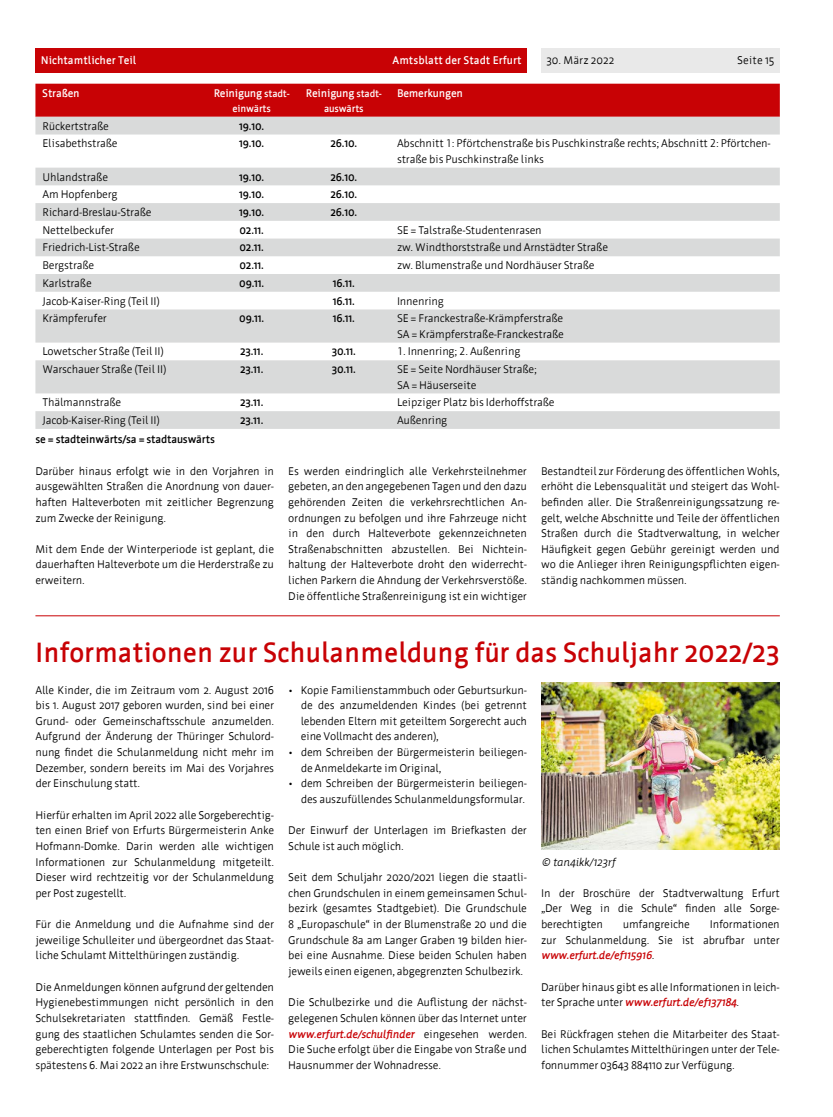
<style>
.page{position:relative;width:833px;height:1117px;background:#fff}
.page>*{position:absolute;margin:0;border:0;box-sizing:border-box;transform-origin:0 0}
.H1-u1{font:700 27.5px "Werk";letter-spacing:-.005em;color:#c80205}
.P-Normal{font:11px/15.6px "Werk";letter-spacing:-.02em;color:#000;text-align:justify}
.P-Tabellentext{font:11px/15.6px "Werk TF";letter-spacing:-.02em;color:#000}
.P-Tabellentext-2{font:700 11px "Werk";letter-spacing:-.02em;color:#000}
.t1{font:700 11px "Werk";letter-spacing:-.02em;color:#fff}
.t2{font:700 11px "Werk";color:#fff}
.P-Normal-2{font:700 11px "Werk";letter-spacing:-.02em;color:#000}
.t3{font:italic 11px "Werk";letter-spacing:-.02em;color:#000}
.P-Normal-3{font:11px "Werk";color:#000}
.t4{font:700 10px "Werk";letter-spacing:-.02em;color:#fff}
.s1{font-size:10px}
.s2{font-weight:700;font-style:italic;color:#c80205}
</style>
<div class="page">
<div style="left:541px;top:48px;width:239px;height:25px;background:#e9e9e9"></div>
<div style="left:35px;top:48px;width:492px;height:25px;background:#c80205"></div>
<div style="left:35px;top:84px;width:745px;height:33px;background:#c80205"></div>
<svg style="left:35px;top:117px;width:745px;height:312px;fill:#d9dada"></svg>
<hr style="left:35px;top:615px;width:745px;height:1px;background:#c80205">
<img style="left:541px;top:682px;width:239px;height:167px">
<p class="t2" style="left:41px;top:55px;width:97px">Nichtamtlicher Teil</p>
<p class="t2" style="left:392px;top:55px;width:131px">Amtsblatt der Stadt Erfurt</p>
<p class="P-Normal-3" style="left:546px;top:54px;width:69px">30. März 2022</p>
<p class="P-Normal" style="left:737px;top:53px;width:39px">Seite 15</p>
<p class="t1" style="left:42px;top:87px;width:39px">Straßen</p>
<p class="t1" style="left:214px;top:87px;width:77px">Reinigung <span class="s1">stadt-</span></p>
<p class="t4" style="left:232px;top:103px;width:40px">einwärts</p>
<p class="t1" style="left:397px;top:87px;width:68px">Bemerkungen</p>
<p class="t1" style="left:306px;top:87px;width:77px">Reinigung <span class="s1">stadt-</span></p>
<p class="t4" style="left:324px;top:103px;width:41px">auswärts</p>
<p class="P-Tabellentext" style="left:43px;top:118px;width:68px">Rückertstraße</p>
<p class="P-Tabellentext-2" style="left:239px;top:120px;width:26px">19.10.</p>
<p class="P-Tabellentext" style="left:43px;top:136px;width:77px">Elisabethstraße</p>
<p class="P-Tabellentext-2" style="left:239px;top:138px;width:26px">19.10.</p>
<p class="P-Tabellentext-2" style="left:330px;top:138px;width:28px">26.10.</p>
<p class="P-Tabellentext" style="left:397px;top:136px;width:375px">Abschnitt 1: Pförtchenstraße bis Puschkinstraße rechts; Abschnitt 2: Pförtchen&shy;straße bis Puschkinstraße links</p>
<p class="P-Tabellentext" style="left:43px;top:169px;width:67px">Uhlandstraße</p>
<p class="P-Tabellentext-2" style="left:239px;top:171px;width:26px">19.10.</p>
<p class="P-Tabellentext-2" style="left:330px;top:171px;width:28px">26.10.</p>
<p class="P-Tabellentext" style="left:43px;top:187px;width:77px">Am Hopfenberg</p>
<p class="P-Tabellentext-2" style="left:239px;top:188px;width:26px">19.10.</p>
<p class="P-Tabellentext-2" style="left:330px;top:188px;width:28px">26.10.</p>
<p class="P-Tabellentext" style="left:43px;top:204px;width:111px">Richard-Breslau-Straße</p>
<p class="P-Tabellentext-2" style="left:239px;top:206px;width:26px">19.10.</p>
<p class="P-Tabellentext-2" style="left:330px;top:206px;width:28px">26.10.</p>
<p class="P-Tabellentext" style="left:43px;top:222px;width:73px">Nettelbeckufer</p>
<p class="P-Tabellentext-2" style="left:239px;top:224px;width:26px">02.11.</p>
<p class="P-Tabellentext" style="left:397px;top:222px;width:146px">SE = Talstraße-Studentenrasen</p>
<p class="P-Tabellentext" style="left:43px;top:240px;width:99px">Friedrich-List-Straße</p>
<p class="P-Tabellentext-2" style="left:239px;top:241px;width:26px">02.11.</p>
<p class="P-Tabellentext" style="left:397px;top:240px;width:212px">zw. Windthorststraße und Arnstädter Straße</p>
<p class="P-Tabellentext" style="left:43px;top:257px;width:53px">Bergstraße</p>
<p class="P-Tabellentext-2" style="left:239px;top:259px;width:26px">02.11.</p>
<p class="P-Tabellentext" style="left:397px;top:257px;width:199px">zw. Blumenstraße und Nordhäuser Straße</p>
<p class="P-Tabellentext" style="left:43px;top:275px;width:51px">Karlstraße</p>
<p class="P-Tabellentext-2" style="left:239px;top:277px;width:26px">09.11.</p>
<p class="P-Tabellentext-2" style="left:333px;top:277px;width:24px">16.11.</p>
<p class="P-Tabellentext" style="left:43px;top:293px;width:119px">Jacob-Kaiser-Ring (Teil II)</p>
<p class="P-Tabellentext-2" style="left:333px;top:295px;width:24px">16.11.</p>
<p class="P-Tabellentext" style="left:397px;top:293px;width:49px">Innenring</p>
<p class="P-Tabellentext" style="left:43px;top:311px;width:66px">Krämpferufer</p>
<p class="P-Tabellentext-2" style="left:239px;top:312px;width:26px">09.11.</p>
<p class="P-Tabellentext-2" style="left:333px;top:312px;width:24px">16.11.</p>
<p class="P-Tabellentext" style="left:397px;top:311px;width:168px">SE = Franckestraße-Krämpferstraße</p>
<p class="P-Tabellentext" style="left:397px;top:326px;width:168px">SA = Krämpferstraße-Franckestraße</p>
<p class="P-Tabellentext" style="left:43px;top:344px;width:123px">Lowetscher Straße (Teil II)</p>
<p class="P-Tabellentext-2" style="left:240px;top:345px;width:25px">23.11.</p>
<p class="P-Tabellentext-2" style="left:332px;top:345px;width:26px">30.11.</p>
<p class="P-Tabellentext" style="left:397px;top:344px;width:125px">1. Innenring; 2. Außenring</p>
<p class="P-Tabellentext" style="left:43px;top:361px;width:125px">Warschauer Straße (Teil II)</p>
<p class="P-Tabellentext-2" style="left:240px;top:363px;width:25px">23.11.</p>
<p class="P-Tabellentext-2" style="left:332px;top:363px;width:26px">30.11.</p>
<p class="P-Tabellentext" style="left:397px;top:361px;width:141px">SE = Seite Nordhäuser Straße;</p>
<p class="P-Tabellentext" style="left:397px;top:377px;width:81px">SA = Häuserseite</p>
<p class="P-Tabellentext" style="left:43px;top:394px;width:80px">Thälmannstraße</p>
<p class="P-Tabellentext-2" style="left:240px;top:396px;width:25px">23.11.</p>
<p class="P-Tabellentext" style="left:397px;top:394px;width:159px">Leipziger Platz bis Iderhoffstraße</p>
<p class="P-Tabellentext" style="left:43px;top:412px;width:119px">Jacob-Kaiser-Ring (Teil II)</p>
<p class="P-Tabellentext-2" style="left:240px;top:414px;width:25px">23.11.</p>
<p class="P-Tabellentext" style="left:397px;top:412px;width:52px">Außenring</p>
<p class="P-Normal-2" style="left:35px;top:433px;width:181px">se = stadteinwärts/sa = stadtauswärts</p>
<p class="P-Normal" style="left:35px;top:463px;width:240px">Darüber hinaus erfolgt wie in den Vorjahren in ausgewählten Straßen die Anordnung von dauer&shy;haften Halteverboten mit zeitlicher Begrenzung zum Zwecke der Reinigung.</p>
<p class="P-Normal" style="left:35px;top:541px;width:240px">Mit dem Ende der Winterperiode ist geplant, die dauerhaften Halteverbote um die Herderstraße zu erweitern.</p>
<p class="P-Normal" style="left:288px;top:463px;width:240px">Es werden eindringlich alle Verkehrsteilnehmer gebeten, an den angegebenen Tagen und den dazu gehörenden Zeiten die verkehrsrechtlichen An&shy;ordnungen zu befolgen und ihre Fahrzeuge nicht in den durch Halteverbote gekennzeichneten Straßenabschnitten abzustellen. Bei Nichtein&shy;haltung der Halteverbote droht den widerrecht&shy;lichen Parkern die Ahndung der Verkehrsverstöße.<br>Die öffentliche Straßenreinigung ist ein wichtiger</p>
<p class="P-Normal" style="left:541px;top:463px;width:240px">Bestandteil zur Förderung des öffentlichen Wohls, erhöht die Lebensqualität und steigert das Wohl&shy;befinden aller. Die Straßenreinigungssatzung re&shy;gelt, welche Abschnitte und Teile der öffentlichen Straßen durch die Stadtverwaltung, in welcher Häufigkeit gegen Gebühr gereinigt werden und wo die Anlieger ihren Reinigungspflichten eigen&shy;ständig nachkommen müssen.</p>
<h1 class="H1-u1" style="left:35px;top:637px;width:746px">Informationen zur Schulanmeldung für das Schuljahr 2022/23</h1>
<p class="P-Normal" style="left:35px;top:681px;width:240px">Alle Kinder, die im Zeitraum vom 2. August 2016 bis 1. August 2017 geboren wurden, sind bei einer Grund- oder Gemeinschaftsschule anzumelden.<br>Aufgrund der Änderung der Thüringer Schulord&shy;nung findet die Schulanmeldung nicht mehr im Dezember, sondern bereits im Mai des Vorjahres der Einschulung statt.</p>
<p class="P-Normal" style="left:35px;top:806px;width:240px">Hierfür erhalten im April 2022 alle Sorgeberechtig&shy;ten einen Brief von Erfurts Bürgermeisterin Anke Hofmann-Domke. Darin werden alle wichtigen Informationen zur Schulanmeldung mitgeteilt.<br>Dieser wird rechtzeitig vor der Schulanmeldung per Post zugestellt.</p>
<p class="P-Normal" style="left:35px;top:916px;width:240px">Für die Anmeldung und die Aufnahme sind der jeweilige Schulleiter und übergeordnet das Staat&shy;liche Schulamt Mittelthüringen zuständig.</p>
<p class="P-Normal" style="left:35px;top:978px;width:240px">Die Anmeldungen können aufgrund der geltenden Hygienebestimmungen nicht persönlich in den Schulsekretariaten stattfinden. Gemäß Festle&shy;gung des staatlichen Schulamtes senden die Sor&shy;geberechtigten folgende Unterlagen per Post bis spätestens 6. Mai 2022 an ihre Erstwunschschule:</p>
<p class="P-Normal" style="left:301px;top:681px;width:228px;text-indent:-12px">• Kopie Familienstammbuch oder Geburtsurkun&shy;de des anzumeldenden Kindes (bei getrennt lebenden Eltern mit geteiltem Sorgerecht auch eine Vollmacht des anderen),</p>
<p class="P-Normal" style="left:301px;top:744px;width:228px;text-indent:-12px">• dem Schreiben der Bürgermeisterin beiliegen&shy;de Anmeldekarte im Original,</p>
<p class="P-Normal" style="left:288px;top:775px;width:240px;text-align:right">• dem Schreiben der Bürgermeisterin beiliegen&shy;des auszufüllendes Schulanmeldungsformular.</p>
<p class="P-Normal" style="left:288px;top:822px;width:240px">Der Einwurf der Unterlagen im Briefkasten der<br>Schule ist auch möglich.</p>
<p class="P-Normal" style="left:288px;top:869px;width:240px">Seit dem Schuljahr 2020/2021 liegen die staatli&shy;chen Grundschulen in einem gemeinsamen Schul&shy;bezirk (gesamtes Stadtgebiet). Die Grundschule 8 „Europaschule“ in der Blumenstraße 20 und die Grundschule 8a am Langer Graben 19 bilden hier&shy;bei eine Ausnahme. Diese beiden Schulen haben jeweils einen eigenen, abgegrenzten Schulbezirk.</p>
<p class="P-Normal" style="left:288px;top:994px;width:240px">Die Schulbezirke und die Auflistung der nächst&shy;gelegenen Schulen können über das Internet unter <span class="s2">www.erfurt.de/schulfinder</span> eingesehen werden.<br>Die Suche erfolgt über die Eingabe von Straße und Hausnummer der Wohnadresse.</p>
<p class="t3" style="left:541px;top:855px;width:76px">© tan4ikk/123rf</p>
<p class="P-Normal" style="left:541px;top:885px;width:240px">In der Broschüre der Stadtverwaltung Erfurt „Der Weg in die Schule“ finden alle Sorge&shy;berechtigten</p>
<p class="P-Normal" style="left:541px;top:916px;width:240px;text-indent:169px">Informationen zur Schulanmeldung. Sie ist abrufbar unter <span class="s2">www.erfurt.de/ef115916</span>.</p>
<p class="P-Normal" style="left:541px;top:978px;width:240px">Darüber hinaus gibt es alle Informationen in leich&shy;ter Sprache unter <span class="s2">www.erfurt.de/ef137184</span>.</p>
<p class="P-Normal" style="left:541px;top:1025px;width:240px">Bei Rückfragen stehen die Mitarbeiter des Staat&shy;lichen Schulamtes Mittelthüringen unter der Tele&shy;fonnummer 03643 884110 zur Verfügung.</p>
<p class="P-Normal" style="left:623px;top:916px;width:69px">umfangreiche</p>
</div>
